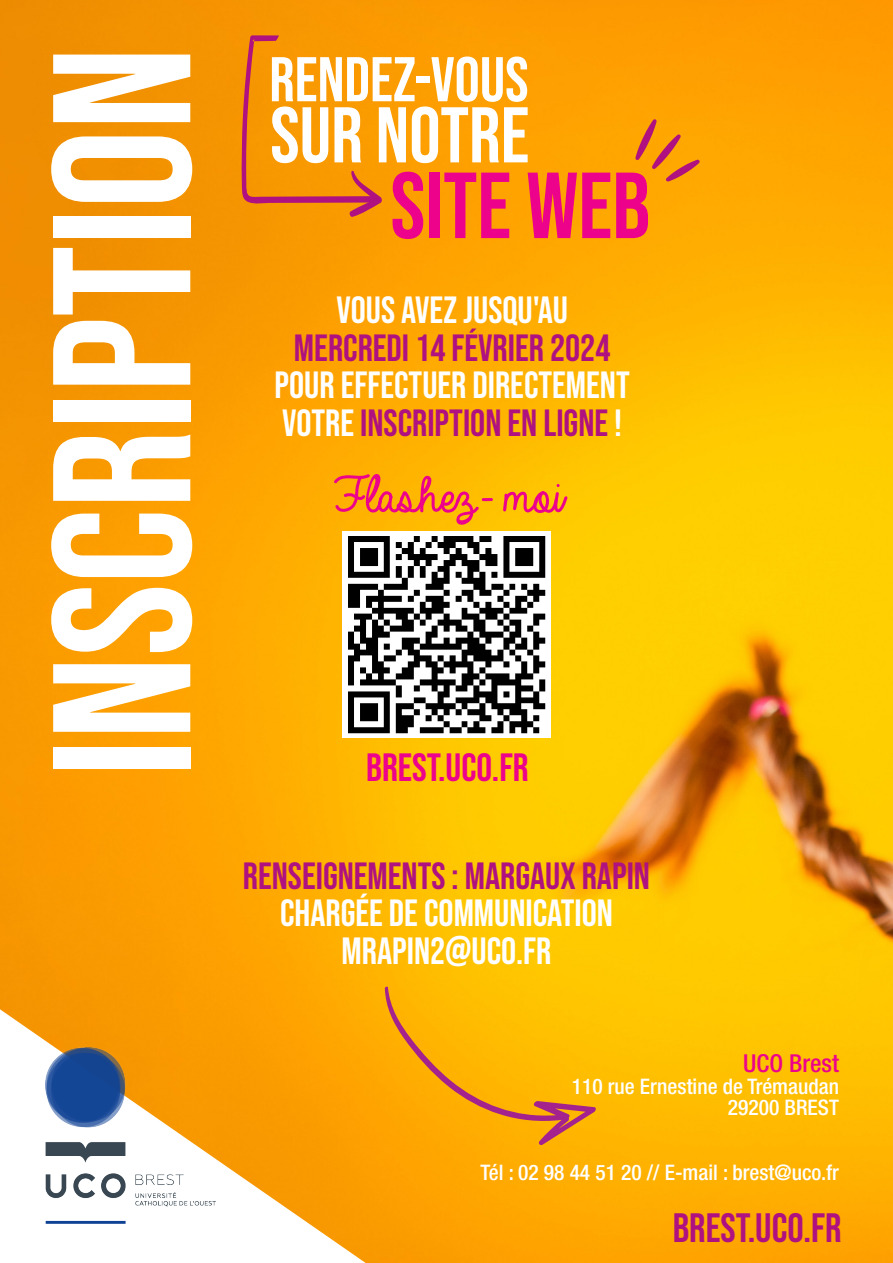
<style>
.page{position:relative;width:893px;height:1263px;background:#fff}
.page>*{position:absolute;margin:0;border:0;box-sizing:border-box;transform-origin:0 0}
.t1{font:195.9px "Bebas Neue";color:#fff}
.t2{font:93.6px "Bebas Neue";color:#ed028c}
.t3{font:78.75px "Bebas Neue";color:#fff}
.t4{font:63px "Bebas Neue";color:#fff}
.t5{font:55.95px "Always In My Heart";color:#ed028c}
.t6{font:40.8px "Bebas Neue";color:#af1280}
.t7{font:39.3px "Bebas Neue";color:#ed028c}
.t8{font:37.8px "Bebas Neue";color:#fff}
.t9{font:37.8px "Bebas Neue";color:#af1280}
.t10{font:500 condensed 24.75px "Helvetica Neue LT Pro";color:#ed028c}
.t11{font:500 condensed 21.45px "Helvetica Neue LT Pro";color:#fff}
.s1{color:#fff}
</style>
<div class="page">
<img style="left:0;top:0;width:893px;height:1263px">
<svg style="left:0;top:1009px;width:366px;height:254px;fill:#fea001"></svg>
<img style="left:45px;top:1048px;width:171px;height:175px">
<svg style="left:241px;top:35px;width:141px;height:182px;background:#f28e0a"></svg>
<svg style="left:385px;top:986px;width:212px;height:160px;background:#f8ac09"></svg>
<img style="left:343px;top:531px;width:207px;height:206px">
<svg style="left:635px;top:119px;width:65px;height:63px;background:#f08b17"></svg>
<p class="t1" style="left:12px;top:777px;width:732px;rotate:-90deg">INSCRIPTION</p>
<p class="t4" style="left:269px;top:44px;width:261px">RENDEZ-VOUS</p>
<p class="t3" style="left:270px;top:91px;width:261px">SUR NOTRE</p>
<p class="t2" style="left:390px;top:153px;width:261px">SITE WEB</p>
<p class="t8" style="left:336px;top:288px;width:233px">VOUS AVEZ JUSQU'AU</p>
<p class="t9" style="left:294px;top:326px;width:318px">MERCREDI 14 FÉVRIER 2024</p>
<p class="t8" style="left:275px;top:364px;width:357px">POUR EFFECTUER DIRECTEMENT</p>
<p class="t9" style="left:282px;top:402px;width:341px"><span class="s1">VOTRE</span> INSCRIPTION EN LIGNE <span class="s1">!</span></p>
<p class="t5" style="left:323px;top:465px;width:230px">Flashez- moi</p>
<p class="t7" style="left:366px;top:745px;width:164px">BREST.UCO.FR</p>
<p class="t9" style="left:243px;top:854px;width:409px">RENSEIGNEMENTS : MARGAUX RAPIN</p>
<p class="t8" style="left:280px;top:892px;width:334px">CHARGÉE DE COMMUNICATION</p>
<p class="t8" style="left:342px;top:929px;width:211px">MRAPIN2@UCO.FR</p>
<p class="t10" style="left:743px;top:1049px;width:97px">UCO Brest</p>
<p class="t11" style="left:572px;top:1073px;width:269px">110 rue Ernestine de Trémaudan</p>
<p class="t11" style="left:728px;top:1095px;width:113px">29200 BREST</p>
<p class="t11" style="left:480px;top:1159px;width:360px">Tél : 02 98 44 51 20 // E-mail : brest@uco.fr</p>
<p class="t6" style="left:673px;top:1204px;width:170px">BREST.UCO.FR</p>
</div>
